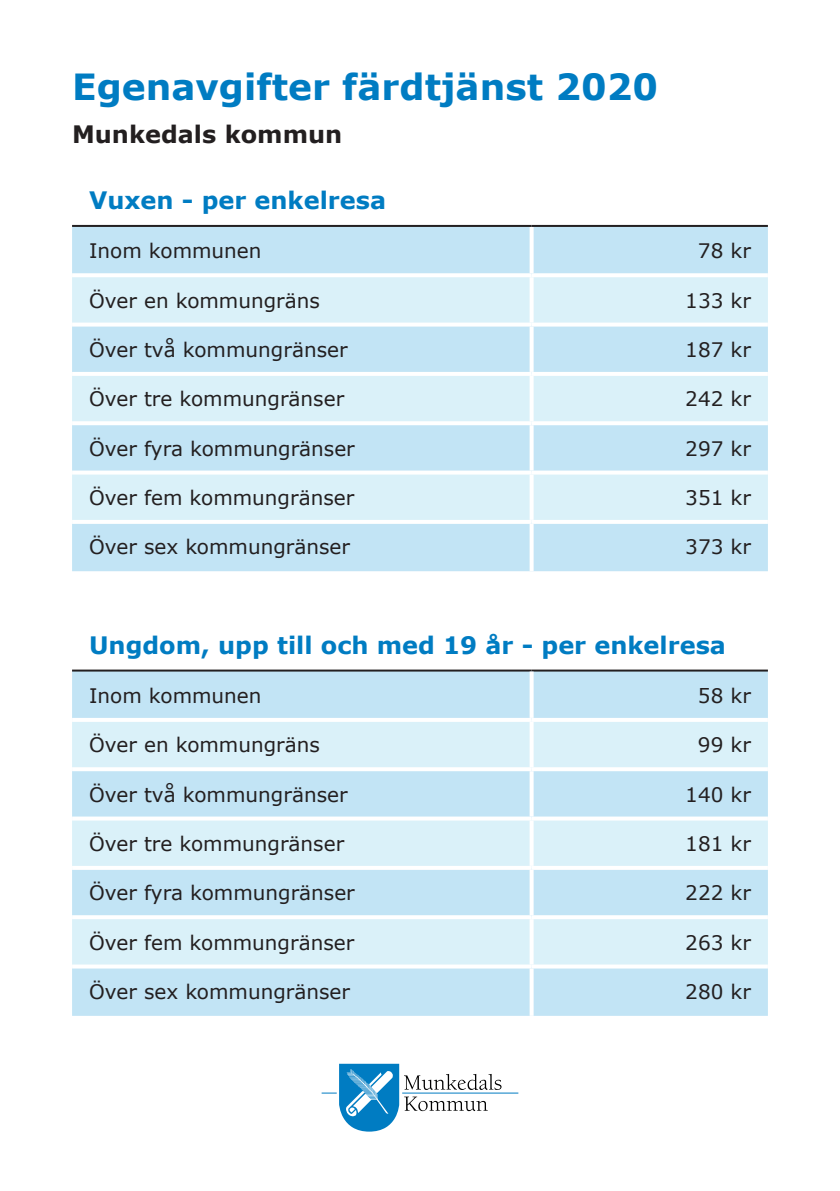
<style>
.page{position:relative;width:840px;height:1191px;background:#fff}
.page>*{position:absolute;margin:0;border:0;box-sizing:border-box;transform-origin:0 0}
.Rubrik_blå{font:700 36px "Verdana";color:#007cc2}
.Rubrik_blå-2{font:700 24px "Verdana";color:#007cc2}
.Rubrik_blå-3{font:700 24px "Verdana";color:#231f20}
.Rubrik_blå-4{font:20px "Verdana";color:#231f20}
.Verdana_brödtext{font:20px "Verdana";color:#231f20}
</style>
<div class="page">
<div style="left:72px;top:227px;width:695px;height:344px;background:#c2e4f5"></div>
<svg style="left:72px;top:277px;width:695px;height:243px;background:#d0ebf7"></svg>
<svg style="left:529px;top:227px;width:4px;height:46px"></svg>
<svg style="left:72px;top:273px;width:459px;height:4px"></svg>
<svg style="left:531px;top:273px;width:236px;height:4px"></svg>
<svg style="left:529px;top:277px;width:4px;height:45px"></svg>
<svg style="left:72px;top:322px;width:459px;height:4px"></svg>
<svg style="left:531px;top:322px;width:236px;height:4px"></svg>
<svg style="left:529px;top:326px;width:4px;height:46px"></svg>
<hr style="left:72px;top:372px;width:459px;height:4px;background:#fff">
<hr style="left:531px;top:372px;width:236px;height:4px;background:#fff">
<svg style="left:529px;top:376px;width:4px;height:45px"></svg>
<hr style="left:72px;top:421px;width:459px;height:4px;background:#fff">
<hr style="left:531px;top:421px;width:236px;height:4px;background:#fff">
<svg style="left:529px;top:425px;width:4px;height:45px"></svg>
<svg style="left:72px;top:470px;width:459px;height:4px"></svg>
<svg style="left:531px;top:470px;width:236px;height:4px"></svg>
<svg style="left:529px;top:474px;width:4px;height:46px"></svg>
<hr style="left:72px;top:520px;width:459px;height:4px;background:#fff">
<hr style="left:531px;top:520px;width:236px;height:4px;background:#fff">
<svg style="left:529px;top:524px;width:4px;height:47px"></svg>
<hr style="left:72px;top:225px;width:459px;height:2px;background:#231f20">
<hr style="left:531px;top:225px;width:236px;height:2px;background:#231f20">
<div style="left:72px;top:671px;width:695px;height:344px;background:#c2e4f5"></div>
<svg style="left:72px;top:722px;width:695px;height:242px;background:#d0ebf7"></svg>
<hr style="left:72px;top:669px;width:459px;height:2px;background:#231f20">
<hr style="left:531px;top:669px;width:236px;height:2px;background:#231f20">
<svg style="left:529px;top:671px;width:4px;height:47px"></svg>
<hr style="left:72px;top:718px;width:459px;height:4px;background:#fff">
<hr style="left:531px;top:718px;width:236px;height:4px;background:#fff">
<svg style="left:529px;top:722px;width:4px;height:45px"></svg>
<hr style="left:72px;top:767px;width:459px;height:4px;background:#fff">
<hr style="left:531px;top:767px;width:236px;height:4px;background:#fff">
<svg style="left:529px;top:771px;width:4px;height:45px"></svg>
<svg style="left:72px;top:816px;width:459px;height:4px"></svg>
<svg style="left:531px;top:816px;width:236px;height:4px"></svg>
<svg style="left:529px;top:820px;width:4px;height:46px"></svg>
<hr style="left:72px;top:866px;width:459px;height:4px;background:#fff">
<hr style="left:531px;top:866px;width:236px;height:4px;background:#fff">
<svg style="left:529px;top:870px;width:4px;height:45px"></svg>
<svg style="left:72px;top:915px;width:459px;height:4px"></svg>
<svg style="left:531px;top:915px;width:236px;height:4px"></svg>
<svg style="left:529px;top:919px;width:4px;height:45px"></svg>
<svg style="left:72px;top:964px;width:459px;height:4px"></svg>
<svg style="left:531px;top:964px;width:236px;height:4px"></svg>
<svg style="left:529px;top:968px;width:4px;height:47px"></svg>
<hr style="left:402px;top:1092px;width:116px;height:1px;background:#007cc2">
<svg style="left:321px;top:1063px;width:180px;height:68px"></svg>
<p class="Rubrik_blå" style="left:72px;top:61px;width:587px">Egenavgifter färdtjänst 2020</p>
<p class="Rubrik_blå-3" style="left:72px;top:117px;width:271px">Munkedals kommun</p>
<p class="Rubrik_blå-2" style="left:89px;top:183px;width:298px">Vuxen - per enkelresa</p>
<p class="Rubrik_blå-4" style="left:89px;top:237px;width:174px">Inom kommunen</p>
<p class="Rubrik_blå-4" style="left:697px;top:237px;width:54px">78 kr</p>
<p class="Rubrik_blå-4" style="left:89px;top:286px;width:232px">Över en kommungräns</p>
<p class="Rubrik_blå-4" style="left:685px;top:286px;width:67px">133 kr</p>
<p class="Rubrik_blå-4" style="left:89px;top:336px;width:260px">Över två kommungränser</p>
<p class="Verdana_brödtext" style="left:685px;top:336px;width:67px">187 kr</p>
<p class="Rubrik_blå-4" style="left:89px;top:385px;width:256px">Över tre kommungränser</p>
<p class="Verdana_brödtext" style="left:685px;top:385px;width:67px">242 kr</p>
<p class="Rubrik_blå-4" style="left:89px;top:434px;width:267px">Över fyra kommungränser</p>
<p class="Verdana_brödtext" style="left:685px;top:434px;width:67px">297 kr</p>
<p class="Rubrik_blå-4" style="left:89px;top:484px;width:266px">Över fem kommungränser</p>
<p class="Verdana_brödtext" style="left:685px;top:484px;width:67px">351 kr</p>
<p class="Rubrik_blå-4" style="left:89px;top:533px;width:262px">Över sex kommungränser</p>
<p class="Verdana_brödtext" style="left:685px;top:533px;width:67px">373 kr</p>
<p class="Rubrik_blå-2" style="left:89px;top:628px;width:638px">Ungdom, upp till och med 19 år - per enkelresa</p>
<p class="Rubrik_blå-4" style="left:89px;top:682px;width:174px">Inom kommunen</p>
<p class="Rubrik_blå-4" style="left:697px;top:682px;width:54px">58 kr</p>
<p class="Rubrik_blå-4" style="left:89px;top:731px;width:232px">Över en kommungräns</p>
<p class="Rubrik_blå-4" style="left:697px;top:731px;width:54px">99 kr</p>
<p class="Rubrik_blå-4" style="left:89px;top:780px;width:260px">Över två kommungränser</p>
<p class="Verdana_brödtext" style="left:685px;top:780px;width:67px">140 kr</p>
<p class="Rubrik_blå-4" style="left:89px;top:830px;width:256px">Över tre kommungränser</p>
<p class="Verdana_brödtext" style="left:685px;top:830px;width:67px">181 kr</p>
<p class="Rubrik_blå-4" style="left:89px;top:879px;width:267px">Över fyra kommungränser</p>
<p class="Verdana_brödtext" style="left:685px;top:879px;width:67px">222 kr</p>
<p class="Rubrik_blå-4" style="left:89px;top:928px;width:266px">Över fem kommungränser</p>
<p class="Verdana_brödtext" style="left:685px;top:928px;width:67px">263 kr</p>
<p class="Rubrik_blå-4" style="left:89px;top:977px;width:262px">Över sex kommungränser</p>
<p class="Verdana_brödtext" style="left:685px;top:977px;width:67px">280 kr</p>
</div>
